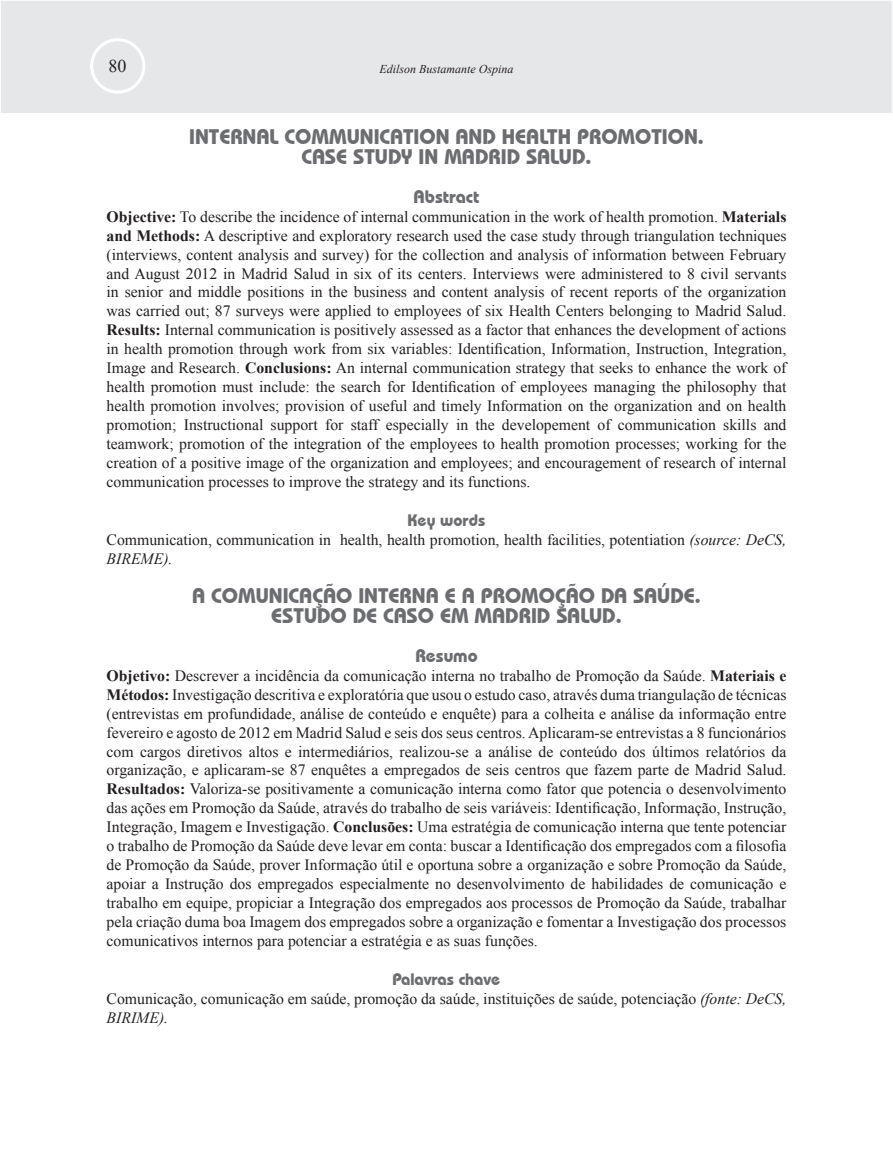
<style>
.page{position:relative;width:893px;height:1149px;background:#fff}
.page>*{position:absolute;margin:0;border:0;box-sizing:border-box;transform-origin:0 0}
.t1{font:700 21px/19.5px "Bauhaus IT Cby BT";color:#6c6d70;text-align:center}
.t2{font:700 18px "Bauhaus IT Cby BT";color:#6c6d70}
.t3{font:18px "Times New Roman";color:#231f20}
.t4{font:700 16.5px "Bauhaus IT Cby BT";color:#6c6d70}
.t5{font:15.75px/18.9px "Times New Roman";color:#231f20;text-align:justify}
.t6{font:italic 12px "Times New Roman";color:#231f20}
.s1{font-weight:700}
.s2{font-style:italic}
</style>
<div class="page">
<div style="left:0;top:0;width:893px;height:113px;background:#e6e7e9"></div>
<div style="left:90px;top:38px;width:55px;height:56px;border:3px solid #fff;border-radius:50%"></div>
<p class="t3" style="left:109px;top:54px;width:19px">80</p>
<p class="t6" style="left:379px;top:61px;width:136px">Edilson Bustamante Ospina</p>
<h1 class="t1" style="left:189px;top:127px;width:516px">INTERNAL COMMUNICATION AND HEALTH PROMOTION.<br>CASE STUDY IN MADRID SALUD.</h1>
<p class="t2" style="left:414px;top:185px;width:67px">Abstract</p>
<p class="t5" style="left:107px;top:207px;width:681px"><span class="s1">Objective:</span> To describe the incidence of internal communication in the work of health promotion. <span class="s1">Materials and Methods:</span> A descriptive and exploratory research used the case study through triangulation techniques (interviews, content analysis and survey) for the collection and analysis of information between February and August 2012 in Madrid Salud in six of its centers. Interviews were administered to 8 civil servants in senior and middle positions in the business and content analysis of recent reports of the organization was carried out; 87 surveys were applied to employees of six Health Centers belonging to Madrid Salud.<br><span class="s1">Results:</span> Internal communication is positively assessed as a factor that enhances the development of actions in health promotion through work from six variables: Identification, Information, Instruction, Integration, Image and Research. <span class="s1">Conclusions:</span> An internal communication strategy that seeks to enhance the work of health promotion must include: the search for Identification of employees managing the philosophy that health promotion involves; provision of useful and timely Information on the organization and on health promotion; Instructional support for staff especially in the developement of communication skills and teamwork; promotion of the integration of the employees to health promotion processes; working for the creation of a positive image of the organization and employees; and encouragement of research of internal communication processes to improve the strategy and its functions.</p>
<p class="t4" style="left:408px;top:509px;width:79px">Key words</p>
<p class="t5" style="left:107px;top:529px;width:681px;line-height:19.8px">Communication, communication in health, health promotion, health facilities, potentiation <span class="s2">(source: DeCS,<br>BIREME).</span></p>
<h1 class="t1" style="left:192px;top:586px;width:510px">A COMUNICAÇÃO INTERNA E A PROMOÇÃO DA SAÚDE.<br>ESTUDO DE CASO EM MADRID SALUD.</h1>
<p class="t2" style="left:415px;top:644px;width:64px">Resumo</p>
<p class="t5" style="left:107px;top:665px;width:681px"><span class="s1">Objetivo:</span> Descrever a incidência da comunicação interna no trabalho de Promoção da Saúde. <span class="s1">Materiais e Métodos:</span> Investigação descritiva e exploratória que usou o estudo caso, através duma triangulação de técnicas (entrevistas em profundidade, análise de conteúdo e enquête) para a colheita e análise da informação entre fevereiro e agosto de 2012 em Madrid Salud e seis dos seus centros. Aplicaram-se entrevistas a 8 funcionários com cargos diretivos altos e intermediários, realizou-se a análise de conteúdo dos últimos relatórios da organização, e aplicaram-se 87 enquêtes a empregados de seis centros que fazem parte de Madrid Salud.<br><span class="s1">Resultados:</span> Valoriza-se positivamente a comunicação interna como fator que potencia o desenvolvimento das ações em Promoção da Saúde, através do trabalho de seis variáveis: Identificação, Informação, Instrução, Integração, Imagem e Investigação. <span class="s1">Conclusões:</span> Uma estratégia de comunicação interna que tente potenciar o trabalho de Promoção da Saúde deve levar em conta: buscar a Identificação dos empregados com a filosofia de Promoção da Saúde, prover Informação útil e oportuna sobre a organização e sobre Promoção da Saúde, apoiar a Instrução dos empregados especialmente no desenvolvimento de habilidades de comunicação e trabalho em equipe, propiciar a Integração dos empregados aos processos de Promoção da Saúde, trabalhar pela criação duma boa Imagem dos empregados sobre a organização e fomentar a Investigação dos processos comunicativos internos para potenciar a estratégia e as suas funções.</p>
<p class="t4" style="left:392px;top:969px;width:109px">Palavras chave</p>
<p class="t5" style="left:107px;top:988px;width:681px">Comunicação, comunicação em saúde, promoção da saúde, instituições de saúde, potenciação <span class="s2">(fonte: DeCS,<br>BIRIME).</span></p>
</div>
